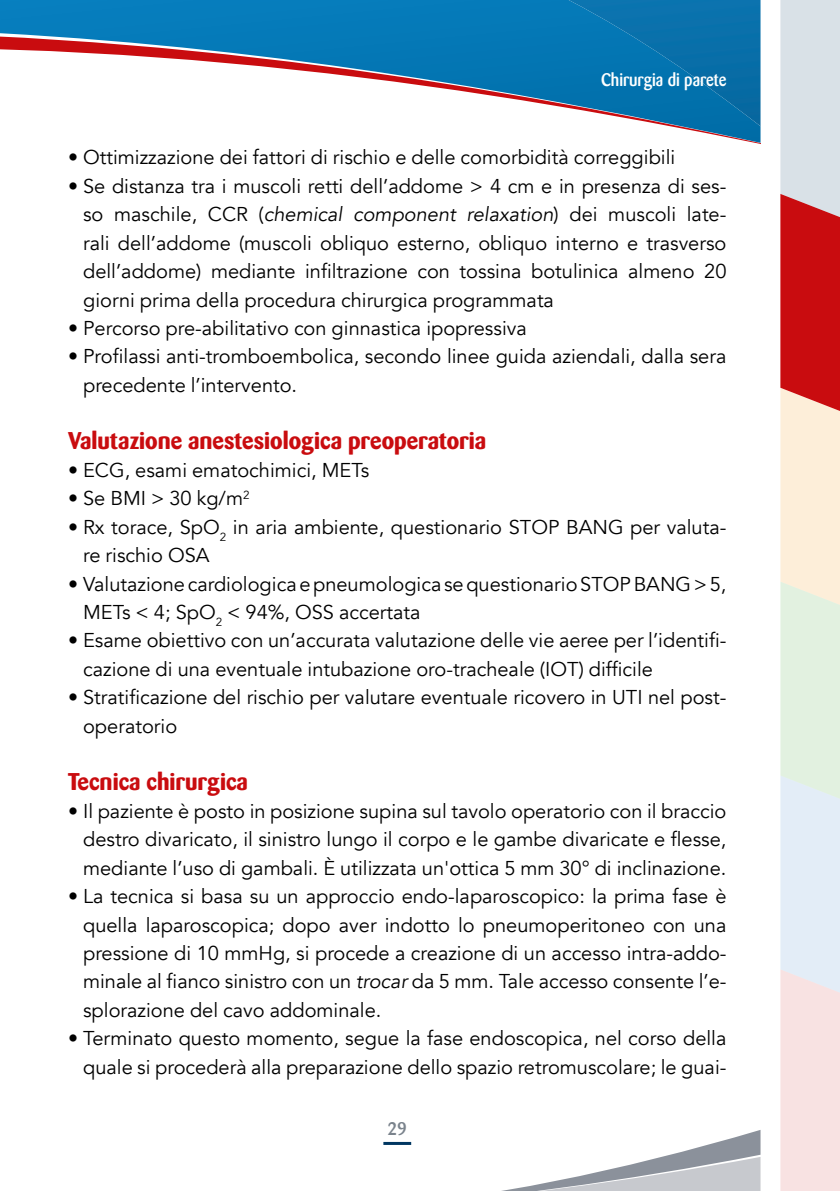
<style>
.page{position:relative;width:840px;height:1191px;background:#fff}
.page>*{position:absolute;margin:0;border:0;box-sizing:border-box;transform-origin:0 0}
.t1{font:700 24px "Barmeno BQ";color:#c90c0f}
.t2{font:20px/28.4px "Avenir";color:#000}
.t3{font:500 18px "Barmeno";color:#fff;scale:.9 1}
.t4{font:500 18px "Barmeno";color:#7a838c}
.s1{font-style:italic}
</style>
<div class="page">
<svg style="left:384px;top:1130px;width:376px;height:61px"></svg>
<hr style="left:383px;top:1142px;width:28px;height:3px;background:#003761">
<svg style="left:0;top:0;width:760px;height:143px"></svg>
<img style="left:568px;top:0;width:192px;height:126px">
<svg style="left:780px;top:0;width:59px;height:1191px;background:#e5c5c2"></svg>
<p class="t3" style="left:600px;top:69px;width:141px">Chirurgia di parete</p>
<p class="t2" style="left:68px;top:144px;width:608px">• Ottimizzazione dei fattori di rischio e delle comorbidità correggibili</p>
<p class="t2" style="left:83px;top:172px;width:644px;text-align:justify;text-indent:-15px">• Se distanza tra i muscoli retti dell’addome &gt; 4 cm e in presenza di ses&shy;so maschile, CCR (<span class="s1">chemical component relaxation</span>) dei muscoli late&shy;rali dell’addome (muscoli obliquo esterno, obliquo interno e trasverso dell’addome) mediante infiltrazione con tossina botulinica almeno 20 giorni prima della procedura chirurgica programmata</p>
<p class="t2" style="left:68px;top:314px;width:460px">• Percorso pre-abilitativo con ginnastica ipopressiva</p>
<p class="t2" style="left:83px;top:343px;width:644px;text-indent:-15px">• Profilassi anti-tromboembolica, secondo linee guida aziendali, dalla sera precedente l’intervento.</p>
<p class="t1" style="left:68px;top:426px;width:419px">Valutazione anestesiologica preoperatoria</p>
<p class="t2" style="left:68px;top:456px;width:302px">• ECG, esami ematochimici, METs</p>
<p class="t2" style="left:68px;top:485px;width:183px">• Se BMI &gt; 30 kg/m<sup>2</sup></p>
<p class="t2" style="left:83px;top:513px;width:644px;text-indent:-15px">• Rx torace, SpO<sub>2</sub> in aria ambiente, questionario STOP BANG per valuta&shy;re rischio OSA</p>
<p class="t2" style="left:83px;top:570px;width:644px;text-indent:-15px">• Valutazione cardiologica e pneumologica se questionario STOP BANG &gt; 5,<br>METs &lt; 4; SpO<sub>2</sub> &lt; 94%, OSS accertata</p>
<p class="t2" style="left:83px;top:627px;width:644px;text-indent:-15px">• Esame obiettivo con un’accurata valutazione delle vie aeree per l’identifi&shy;cazione di una eventuale intubazione oro-tracheale (IOT) difficile</p>
<p class="t2" style="left:83px;top:683px;width:644px;text-indent:-15px">• Stratificazione del rischio per valutare eventuale ricovero in UTI nel post&shy;operatorio</p>
<p class="t1" style="left:68px;top:766px;width:181px">Tecnica chirurgica</p>
<p class="t2" style="left:83px;top:797px;width:644px;text-align:justify;text-indent:-15px">• Il paziente è posto in posizione supina sul tavolo operatorio con il braccio destro divaricato, il sinistro lungo il corpo e le gambe divaricate e flesse, mediante l’uso di gambali. È utilizzata un'ottica 5 mm 30° di inclinazione.</p>
<p class="t2" style="left:83px;top:882px;width:644px;text-align:justify;text-indent:-15px">• La tecnica si basa su un approccio endo-laparoscopico: la prima fase è quella laparoscopica; dopo aver indotto lo pneumoperitoneo con una pressione di 10 mmHg, si procede a creazione di un accesso intra-addo&shy;minale al fianco sinistro con un <span class="s1">trocar</span> da 5 mm. Tale accesso consente l’e&shy;splorazione del cavo addominale.</p>
<p class="t2" style="left:68px;top:1024px;width:659px;text-align:right">• Terminato questo momento, segue la fase endoscopica, nel corso della quale si procederà alla preparazione dello spazio retromuscolare; le guai-</p>
<p class="t4" style="left:387px;top:1118px;width:21px">29</p>
</div>
